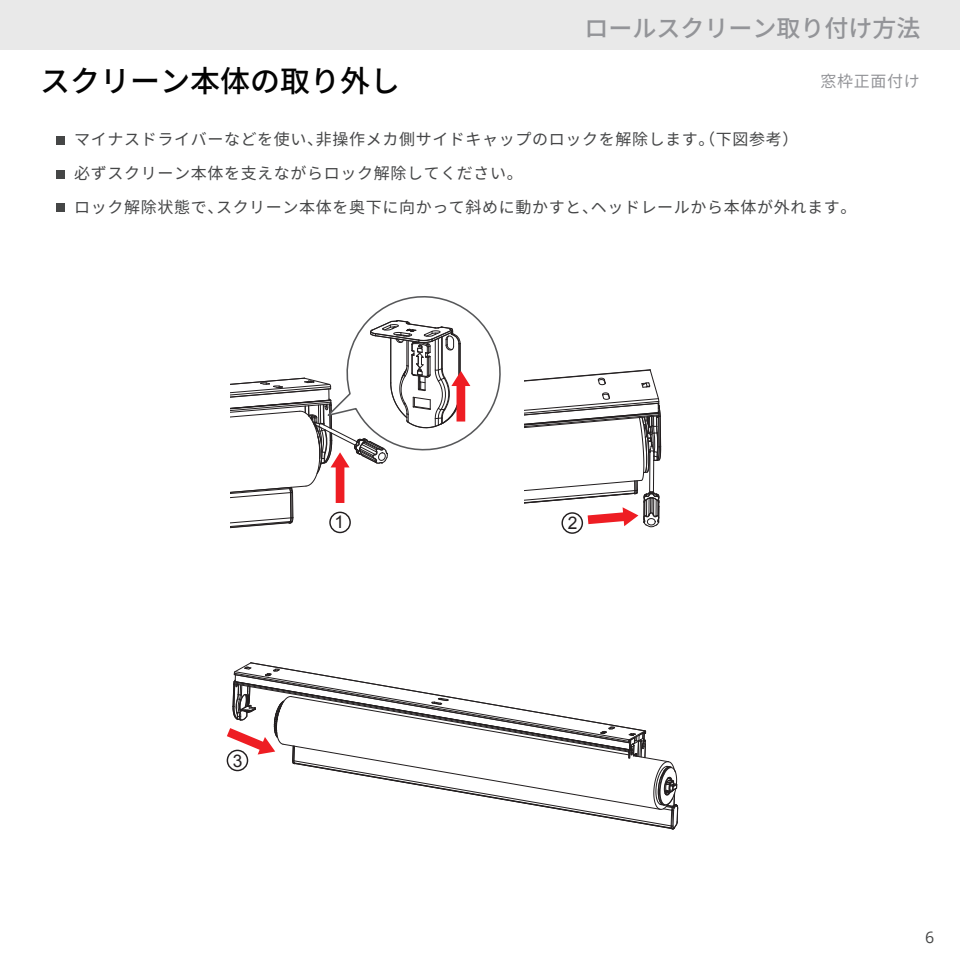
<style>
.page{position:relative;width:960px;height:960px;background:#fff}
.page>*{position:absolute;margin:0;border:0;box-sizing:border-box;transform-origin:0 0}
.t1{font:500 30px "Noto Sans CJ Kjp";color:#030303}
.t2{font:500 24px "Noto Sans CJ Kjp";color:#939498}
.t3{font:17.4px "Arial";color:#231f20}
.t4{font:16px/34px "Noto Sans CJ Kjp";letter-spacing:.04em;color:#454647}
.t5{font:16px "Noto Sans CJ Kjp";letter-spacing:.04em;color:#939498}
.t6{font:16px "Open Sans";color:#454646}
</style>
<div class="page">
<div style="left:0;top:0;width:960px;height:50px;background:#e9e9e9"></div>
<div style="left:56px;top:136px;width:8px;height:9px;background:#454646"></div>
<div style="left:56px;top:170px;width:8px;height:9px;background:#454646"></div>
<div style="left:56px;top:203px;width:8px;height:9px;background:#454646"></div>
<svg style="left:230px;top:296px;width:271px;height:238px"></svg>
<svg style="left:525px;top:369px;width:137px;height:165px"></svg>
<svg style="left:227px;top:662px;width:452px;height:168px"></svg>
<h1 class="t1" style="left:40px;top:64px;width:362px">スクリーン本体の取り外し</h1>
<h2 class="t2" style="left:584px;top:15px;width:337px">ロールスクリーン取り付け方法</h2>
<p class="t5" style="left:821px;top:72px;width:101px">窓枠正面付け</p>
<p class="t4" style="left:74px;top:123px;width:784px">マイナスドライバーなどを使い、非操作メカ側サイドキャップのロックを解除します。（下図参考）<br>必ずスクリーン本体を支えながらロック解除してください。<br>ロック解除状態で、スクリーン本体を奥下に向かって斜めに動かすと、ヘッドレールから本体が外れます。</p>
<p class="t3" style="left:233px;top:749px;width:11px">3</p>
<p class="t3" style="left:334px;top:511px;width:11px">1</p>
<p class="t3" style="left:568px;top:512px;width:11px">2</p>
<p class="t6" style="left:925px;top:926px;width:11px">6</p>
</div>
